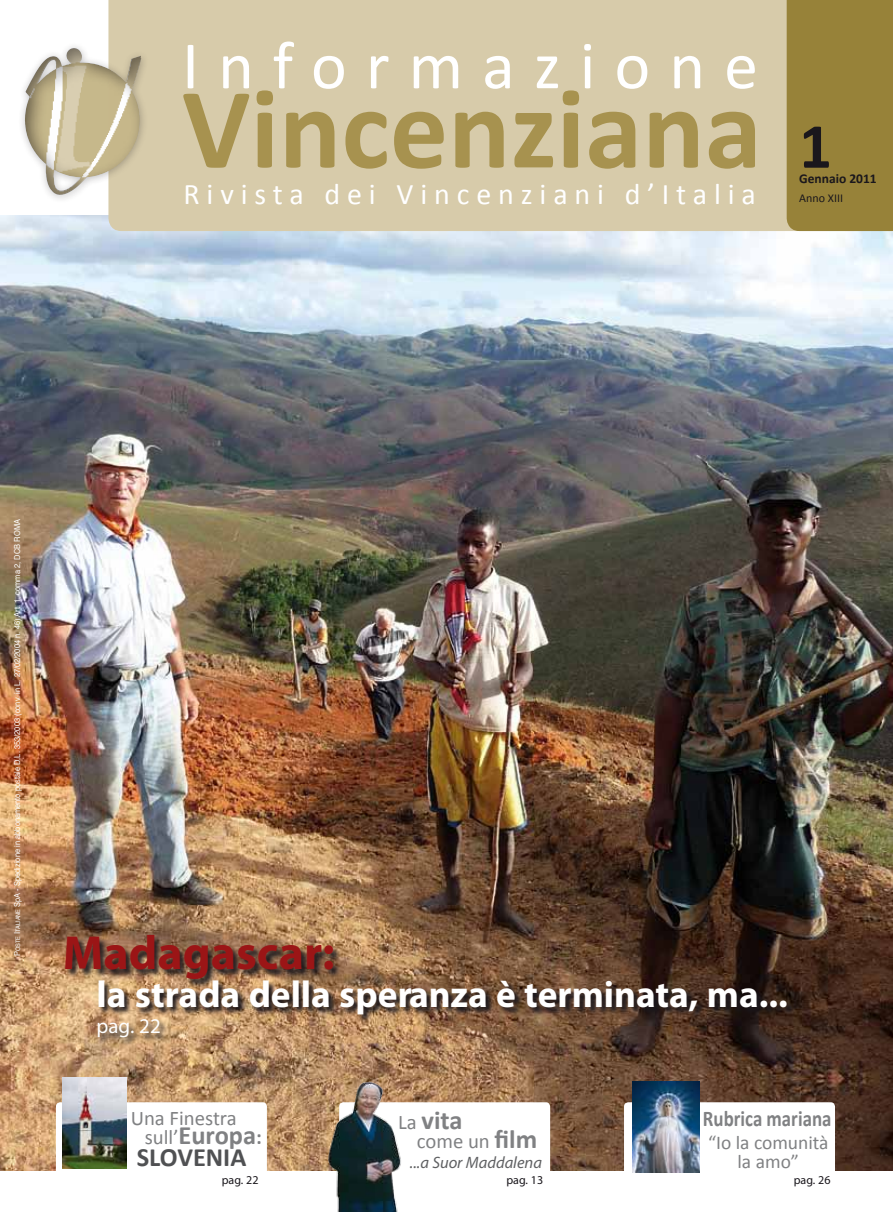
<style>
.page{position:relative;width:893px;height:1212px;background:#fff}
.page>*{position:absolute;margin:0;border:0;box-sizing:border-box;transform-origin:0 0}
.t1{font:700 115.95px "Calibri";color:#a7924f}
.t2{font:68.25px "Calibri";letter-spacing:.28em;color:#fff}
.t3{font:700 64.5px "Calibri";color:#1a171c}
.t4{font:700 48px "Myriad Pro";color:#9b1516}
.t5{font:700 37.35px "Myriad Pro";color:#fff}
.t6{font:30px "Calibri";letter-spacing:.23em;color:#fff}
.t7{font:700 26.4px/21.9px "Calibri";color:#505153;text-align:center}
.t8{font:700 26.4px "Calibri";color:#808183}
.t9{font:700 22.5px "Calibri";color:#808183;scale:.84 1}
.t10{font:21px "Myriad Pro";color:#fff}
.t11{font:20.7px "Calibri";color:#808183}
.t12{font:19.5px/18.9px "Calibri";color:#808183;text-align:center}
.t13{font:italic 16.5px "Myriad Pro";color:#5f6062}
.t14{font:700 13.5px "Calibri";color:#1a171c}
.t15{font:12px "Myriad Pro";color:#1a171c}
.t16{font:12px "Calibri";color:#1a171c}
.t17{font:8.25px "Helvetica";color:#fff;scale:.9 1}
.s1{font-style:inherit}
.s2{font-size:6.15px}
.s3{font-weight:400;font-size:20.7px;color:#808183}
.s4{color:#808183}
.s5{font-size:20.7px;color:#808183}
.s6{font-weight:400;font-size:20.7px}
.s7{font-weight:700;font-size:26.4px}
</style>
<div class="page">
<img style="left:0;top:231px;width:893px;height:939px">
<div style="left:193px;top:0;width:594px;height:231px;background:#d7cbaa"></div>
<div style="left:787px;top:0;width:106px;height:231px;background:#978239"></div>
<svg style="left:99px;top:980px;width:696px;height:43px;background:#674d39"></svg>
<div style="left:65px;top:935px;width:276px;height:53px;background:#1a171c;opacity:.9"></div>
<svg style="left:98px;top:1019px;width:70px;height:27px;background:#b7946e"></svg>
<div style="left:56px;top:1102px;width:211px;height:110px;background:#fff;border-radius:4px"></div>
<div style="left:339px;top:1102px;width:211px;height:110px;background:#fff;border-radius:4px"></div>
<div style="left:624px;top:1102px;width:211px;height:110px;background:#fff;border-radius:4px"></div>
<img style="left:63px;top:1078px;width:63px;height:90px">
<img style="left:300px;top:1071px;width:135px;height:141px">
<img style="left:633px;top:1082px;width:66px;height:91px">
<div style="left:0;top:0;width:193px;height:262px;background:#1a171c;opacity:.56"></div>
<h2 class="t2" style="left:182px;top:23px;width:578px">Informazione</h2>
<h1 class="t1" style="left:182px;top:57px;width:582px">Vincenziana</h1>
<h3 class="t6" style="left:183px;top:176px;width:574px">Rivista dei Vincenziani d’Italia</h3>
<h3 class="t3" style="left:799px;top:106px;width:34px">1</h3>
<h3 class="t14" style="left:799px;top:170px;width:79px">Gennaio 2011</h3>
<h3 class="t16" style="left:799px;top:191px;width:45px">Anno XIII</h3>
<p class="t17" style="left:11px;top:956px;width:487px;rotate:-90deg"><span class="s1">P</span><span class="s2">oste</span> <span class="s1">I</span><span class="s2">taliane</span> SpA - Spedizione in abbonamento postale D.L. 353/2003 (conv. in L. 27/02/2004 n. 46) Art. 1, comma 2, DCB ROMA</p>
<h3 class="t4" style="left:63px;top:922px;width:273px">Madagascar:</h3>
<h3 class="t5" style="left:97px;top:970px;width:693px">la strada della sper anza è terminata, ma...</h3>
<h3 class="t10" style="left:97px;top:1013px;width:66px">pag. 22</h3>
<h3 class="t11" style="left:131px;top:1105px;width:107px">Una Finestra</h3>
<h3 class="t7" style="left:137px;top:1123px;width:127px"><span class="s3">sull’</span><span class="s4">Europa</span><span class="s5">:<br></span>SLOVENIA</h3>
<h3 class="t15" style="left:222px;top:1173px;width:38px">pag. 22</h3>
<h3 class="t8" style="left:398px;top:1103px;width:66px"><span class="s6">La</span> vita</h3>
<h3 class="t11" style="left:417px;top:1128px;width:122px">come un <span class="s7">film</span></h3>
<h3 class="t15" style="left:506px;top:1173px;width:38px">pag. 13</h3>
<h3 class="t13" style="left:410px;top:1152px;width:133px">...a Suor Maddalena</h3>
<h3 class="t9" style="left:703px;top:1104px;width:155px">Rubrica mariana</h3>
<h3 class="t12" style="left:708px;top:1132px;width:122px">“Io la comunità la amo”</h3>
<h3 class="t15" style="left:794px;top:1173px;width:38px">pag. 26</h3>
</div>
